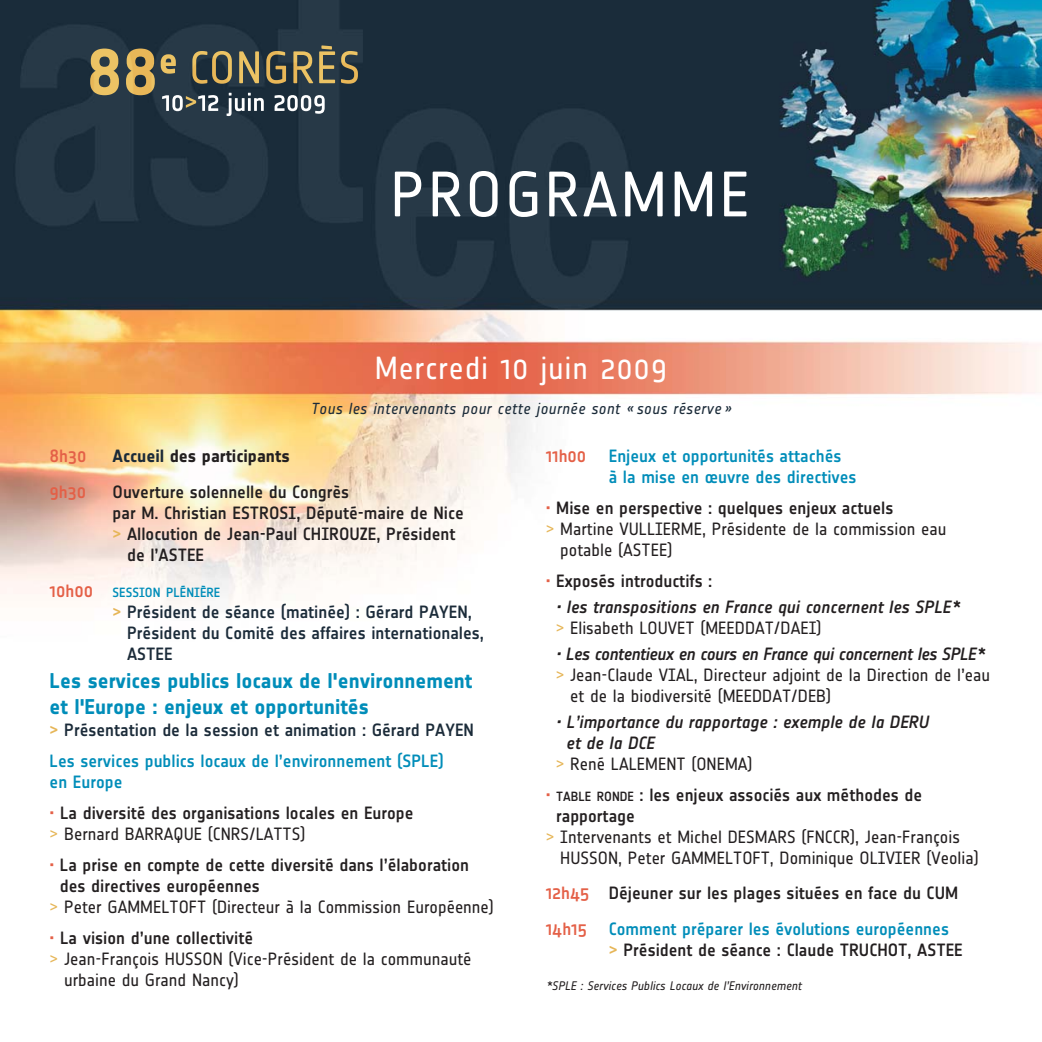
<style>
.page{position:relative;width:1042px;height:1042px;background:#fff}
.page>*{position:absolute;margin:0;border:0;box-sizing:border-box;transform-origin:0 0}
.t1{font:31.5px "Notes Soft";letter-spacing:.025em;color:#fff}
.t2{font:700 21px/25.2px "Notes Soft";color:#008db9}
.t3{font:500 17.5px/21px "Notes Soft";color:#231f20}
.t4{font:17.5px "Notes Soft";color:#231f20}
.t5{font:500 17.5px/31px "Notes Soft";color:#008db9}
.t6{font:italic 500 17.5px/21px "Notes Soft";color:#231f20}
.t7{font:500 17.5px/21px "Notes Soft";color:#1b2b39}
.t8{font:italic 500 17.5px "Notes Soft";letter-spacing:-.025em;color:#231f20}
.t9{font:700 17.5px "Notes Soft";color:#231f20}
.t10{font:500 17.5px "Notes Soft";color:#e46047}
.t11{font:italic 15.75px "Notes Soft";letter-spacing:.025em;color:#1b2b39}
.t12{font:500 13.12px "Notes Soft";color:#008db9}
.t13{font:italic 12.25px "Notes Soft";color:#231f20}
.s1{color:#1b2b39}
.s2{color:#e6b658}
.s3{font-size:17.5px;color:#e46047}
.s4{color:#e46047}
.s5{font-weight:400;color:#e6b658}
.s6{font-weight:400}
.s7{font-weight:400;font-style:normal;color:#e6b658}
.s8{font-weight:400;font-style:normal}
.s9{font-size:13.12px}
.s10{color:#231f20}
</style>
<div class="page">
<img style="left:0;top:0;width:1042px;height:607px">
<img style="left:162px;top:93px;width:89px;height:23px">
<img style="left:90px;top:49px;width:117px;height:46px">
<img style="left:395px;top:171px;width:221px;height:46px">
<h1 class="t1" style="left:375px;top:356px;width:294px">Mercredi 10 juin 2009</h1>
<p class="t11" style="left:310px;top:403px;width:423px">Tous les intervenants pour cette journée sont « sous réserve »</p>
<p class="t10" style="left:50px;top:449px;width:39px">8h30</p>
<p class="t9" style="left:113px;top:449px;width:179px"><span class="s1">Accueil</span> des participants</p>
<p class="t10" style="left:50px;top:485px;width:38px">9h30</p>
<p class="t3" style="left:113px;top:483px;width:238px">Ouverture solennelle du Congrès</p>
<p class="t3" style="left:113px;top:504px;width:353px">par M. Christian ESTROSI, Député-maire de Nice</p>
<p class="t3" style="left:113px;top:525px;width:344px"><span class="s2">&gt;</span> Allocution de Jean-Paul CHIROUZE, Président</p>
<p class="t3" style="left:127px;top:546px;width:79px">de l’ASTEE</p>
<p class="t12" style="left:50px;top:587px;width:172px"><span class="s3">10h00</span> SESSION PLÉNIÈRE</p>
<p class="t7" style="left:127px;top:603px;width:358px;text-indent:-14px"><span class="s2">&gt;</span> Président de séance (matinée) : Gérard PAYEN,<br>Président du Comité des affaires internationales,<br>ASTEE</p>
<p class="t2" style="left:50px;top:670px;width:424px">Les services publics locaux de l'environnement et l'Europe : enjeux et opportunités</p>
<p class="t5" style="left:50px;top:716px;width:426px"><span class="s2">&gt;</span> <span class="s1">Présentation de la session et animation : Gérard PAYEN<br></span>Les services publics locaux de l’environnement (SPLE)</p>
<p class="t5" style="left:50px;top:768px;width:74px">en Europe</p>
<p class="t3" style="left:50px;top:804px;width:365px"><span class="s4">•</span> La diversité des organisations locales en Europe <span class="s5">&gt;</span> <span class="s6">Bernard BARRAQUE (CNRS/LATTS)</span></p>
<p class="t3" style="left:50px;top:856px;width:421px"><span class="s4">•</span> La prise en compte de cette diversité dans l’élaboration</p>
<p class="t3" style="left:60px;top:877px;width:201px">des directives européennes</p>
<p class="t4" style="left:50px;top:900px;width:446px"><span class="s2">&gt;</span> Peter GAMMELTOFT (Directeur à la Commission Européenne)</p>
<p class="t3" style="left:50px;top:929px;width:205px"><span class="s4">•</span> La vision d’une collectivité</p>
<p class="t4" style="left:50px;top:952px;width:423px"><span class="s2">&gt;</span> Jean-François HUSSON (Vice-Président de la communauté</p>
<p class="t4" style="left:64px;top:973px;width:176px">urbaine du Grand Nancy)</p>
<p class="t10" style="left:546px;top:449px;width:42px">11h00</p>
<p class="t5" style="left:609px;top:447px;width:249px;line-height:21px">Enjeux et opportunités attachés<br>à la mise en œuvre des directives</p>
<p class="t3" style="left:546px;top:499px;width:349px"><span class="s4">•</span> Mise en perspective : quelques enjeux actuels</p>
<p class="t4" style="left:546px;top:522px;width:402px"><span class="s2">&gt;</span> Martine VULLIERME, Présidente de la commission eau</p>
<p class="t4" style="left:560px;top:543px;width:114px">potable (ASTEE)</p>
<p class="t3" style="left:546px;top:572px;width:168px"><span class="s4">•</span> Exposés introductifs :</p>
<p class="t6" style="left:556px;top:598px;width:405px">• les transpositions en France qui concernent les SPLE* <span class="s7">&gt;</span> <span class="s8">Elisabeth LOUVET (MEEDDAT/DAEI)</span></p>
<p class="t8" style="left:556px;top:647px;width:430px">• Les contentieux en cours en France qui concernent les SPLE*</p>
<p class="t4" style="left:556px;top:668px;width:436px"><span class="s2">&gt;</span> Jean-Claude VIAL, Directeur adjoint de la Direction de l’eau</p>
<p class="t4" style="left:570px;top:689px;width:263px">et de la biodiversité (MEEDDAT/DEB)</p>
<p class="t6" style="left:556px;top:712px;width:374px">• L’importance du rapportage : exemple de la DERU</p>
<p class="t6" style="left:566px;top:733px;width:90px">et de la DCE</p>
<p class="t4" style="left:556px;top:757px;width:198px"><span class="s2">&gt;</span> René LALEMENT (ONEMA)</p>
<p class="t3" style="left:546px;top:785px;width:378px"><span class="s4">•</span> <span class="s9">TABLE RONDE</span> : les enjeux associés aux méthodes de</p>
<p class="t3" style="left:556px;top:806px;width:80px">rapportage</p>
<p class="t4" style="left:546px;top:830px;width:416px"><span class="s2">&gt;</span> Intervenants et Michel DESMARS (FNCCR), Jean-François</p>
<p class="t4" style="left:560px;top:851px;width:420px">HUSSON, Peter GAMMELTOFT, Dominique OLIVIER (Veolia)</p>
<p class="t5" style="left:546px;top:877px;width:414px;line-height:35.9px"><span class="s4">12h45</span> <span class="s10">Déjeuner sur les plages situées en face du CUM<br></span><span class="s4">14h15</span> Comment préparer les évolutions européennes</p>
<p class="t3" style="left:609px;top:941px;width:355px"><span class="s2">&gt;</span> Président de séance : Claude TRUCHOT, ASTEE</p>
<p class="t13" style="left:546px;top:981px;width:257px">*SPLE : Services Publics Locaux de l’Environnement</p>
</div>
